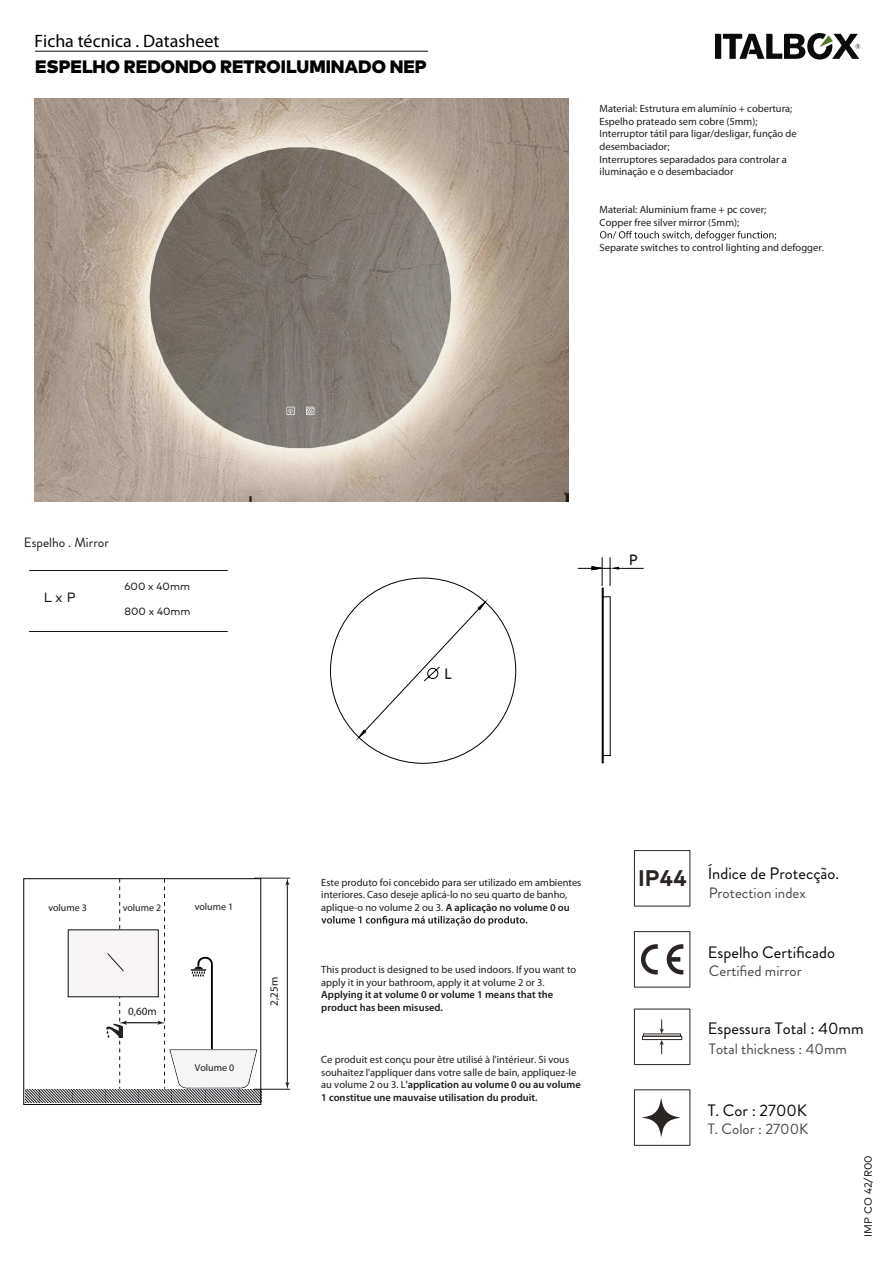
<style>
.page{position:relative;width:893px;height:1263px;background:#fff}
.page>*{position:absolute;margin:0;border:0;box-sizing:border-box;transform-origin:0 0}
.t1{font:700 22.65px "Mark Pro";color:#2a2522}
.t2{font:900 18px "Mark Pro";color:#010101}
.t3{font:18px "Myriad Pro";color:#010101}
.t4{font:16.5px "Brandon Grotesque";color:#050505}
.t5{font:15px "Brandon Grotesque";color:#474747}
.t6{font:500 15px "Brandon Grotesque";color:#1d1d1b}
.t7{font:13.5px "Brandon Grotesque";color:#1a171c}
.t8{font:13.5px "Mark Pro";color:#1a171c}
.t9{font:11.1px "Myriad Pro";color:#1b171d}
.t10{font:10.5px/12.6px "Myriad Pro";color:#1d1d1b}
.t11{font:600 10.5px/12.6px "Myriad Pro";color:#1d1d1b}
.t12{font:10.5px "Mark Pro";color:#1a171c}
.t13{font:10.5px "Mark Pro";color:#1b171d}
.t14{font:9.9px "Myriad Pro";color:#1b171d}
.s1{font-weight:600}
</style>
<div class="page">
<div style="left:634px;top:850px;width:56px;height:56px;border:1px solid #2a2522"></div>
<div style="left:634px;top:931px;width:56px;height:56px;border:1px solid #2a2522"></div>
<div style="left:634px;top:1009px;width:56px;height:56px;border:1px solid #2a2522"></div>
<svg style="left:667px;top:944px;width:16px;height:30px"></svg>
<svg style="left:641px;top:944px;width:17px;height:30px"></svg>
<div style="left:642px;top:1036px;width:40px;height:4px;border:1px solid #2a2522"></div>
<svg style="left:660px;top:1020px;width:4px;height:14px"></svg>
<svg style="left:660px;top:1040px;width:4px;height:14px"></svg>
<svg style="left:642px;top:1098px;width:38px;height:39px"></svg>
<hr style="left:29px;top:570px;width:199px;height:1px;background:#1a171c">
<hr style="left:29px;top:631px;width:199px;height:1px;background:#1a171c">
<img style="left:34px;top:99px;width:535px;height:403px">
<svg style="left:25px;top:1089px;width:234px;height:14px;background:#8a888b"></svg>
<div style="left:23px;top:878px;width:238px;height:227px;border:1px solid #060506"></div>
<hr style="left:287px;top:883px;width:1px;height:201px;background:#1b171d">
<svg style="left:285px;top:879px;width:4px;height:6px"></svg>
<svg style="left:285px;top:1082px;width:4px;height:7px"></svg>
<hr style="left:254px;top:878px;width:36px;height:1px;background:#1b171d">
<hr style="left:254px;top:1089px;width:36px;height:1px;background:#1b171d">
<hr style="left:124px;top:1022px;width:36px;height:1px;background:#1b171d">
<div style="left:68px;top:930px;width:91px;height:67px;background:#f7f5f5"></div>
<svg style="left:157px;top:879px;width:101px;height:210px"></svg>
<svg style="left:97px;top:879px;width:31px;height:210px"></svg>
<svg style="left:715px;top:33px;width:145px;height:27px"></svg>
<hr style="left:35px;top:51px;width:393px;height:1px;background:#1d1d1b">
<svg style="left:600px;top:231px;width:176px;height:10px"></svg>
<svg style="left:321px;top:916px;width:206px;height:10px"></svg>
<svg style="left:602px;top:733px;width:9px;height:30px"></svg>
<svg style="left:415px;top:557px;width:228px;height:176px"></svg>
<svg style="left:330px;top:578px;width:186px;height:185px"></svg>
<h2 class="t3" style="left:34px;top:30px;width:187px">Ficha técnica . Datasheet</h2>
<h2 class="t2" style="left:35px;top:53px;width:393px">ESPELHO REDONDO RETROILUMINADO NEP</h2>
<p class="t10" style="left:600px;top:102px;width:199px">Material: Estrutura em alumínio + cobertura; Espelho prateado sem cobre (5mm); Interruptor tátil para ligar/desligar, função de desembaciador;<br>Interruptores separadados para controlar a iluminação e o desembaciador</p>
<p class="t10" style="left:600px;top:203px;width:168px">Material: Aluminium frame + pc cover;<br>Copper free silver mirror (5mm);</p>
<p class="t10" style="left:600px;top:241px;width:226px">Separate switches to control lighting and defogger.</p>
<p class="t7" style="left:24px;top:533px;width:87px">Espelho . Mirror</p>
<p class="t8" style="left:44px;top:587px;width:33px">LxP</p>
<p class="t12" style="left:125px;top:578px;width:67px">600 x 40mm</p>
<p class="t12" style="left:125px;top:604px;width:68px">800 x 40mm</p>
<h3 class="t6" style="left:444px;top:664px;width:9px">L</h3>
<h3 class="t6" style="left:629px;top:550px;width:10px">P</h3>
<p class="t14" style="left:48px;top:901px;width:40px">volume 3</p>
<p class="t14" style="left:123px;top:901px;width:40px">volume 2</p>
<p class="t14" style="left:195px;top:900px;width:40px">volume 1</p>
<p class="t9" style="left:128px;top:1004px;width:30px">0,60m</p>
<p class="t14" style="left:195px;top:1062px;width:41px">Volume 0</p>
<p class="t9" style="left:267px;top:1005px;width:30px;rotate:-90deg">2,25m</p>
<p class="t10" style="left:321px;top:876px;width:262px">Este produto foi concebido para ser utilizado em ambientes interiores. Caso deseje aplicá-lo no seu quarto de banho, aplique-o no volume 2 ou 3. <span class="s1">A aplicação no volume 0 ou</span></p>
<p class="t10" style="left:321px;top:963px;width:257px">This product is designed to be used indoors. If you want to apply it in your bathroom, apply it at volume 2 or 3.</p>
<p class="t11" style="left:321px;top:988px;width:234px">Applying it at volume 0 or volume 1 means that the product has been misused.</p>
<p class="t10" style="left:321px;top:1053px;width:261px">Ce produit est conçu pour être utilisé à l'intérieur. Si vous souhaitez l'appliquer dans votre salle de bain, appliquez-le au volume 2 ou 3. L<span class="s1">'application au volume 0 ou au volume 1 constitue une mauvaise utilisation du produit.</span></p>
<h1 class="t1" style="left:638px;top:861px;width:50px">IP44</h1>
<h3 class="t4" style="left:708px;top:861px;width:133px">Índice de Protecção.</h3>
<h3 class="t5" style="left:709px;top:882px;width:98px">Protection index</h3>
<h3 class="t4" style="left:708px;top:941px;width:129px">Espelho Certificado</h3>
<h3 class="t5" style="left:709px;top:960px;width:94px">Certified mirror</h3>
<h3 class="t4" style="left:708px;top:1017px;width:157px">Espessura Total : 40mm</h3>
<h3 class="t5" style="left:709px;top:1039px;width:140px">Total thickness : 40mm</h3>
<h3 class="t4" style="left:708px;top:1099px;width:101px">T. Cor : 2700K</h3>
<h3 class="t5" style="left:708px;top:1119px;width:102px">T. Color : 2700K</h3>
<p class="t13" style="left:860px;top:1237px;width:83px;rotate:-90deg">IMP CO 42/R00</p>
</div>
